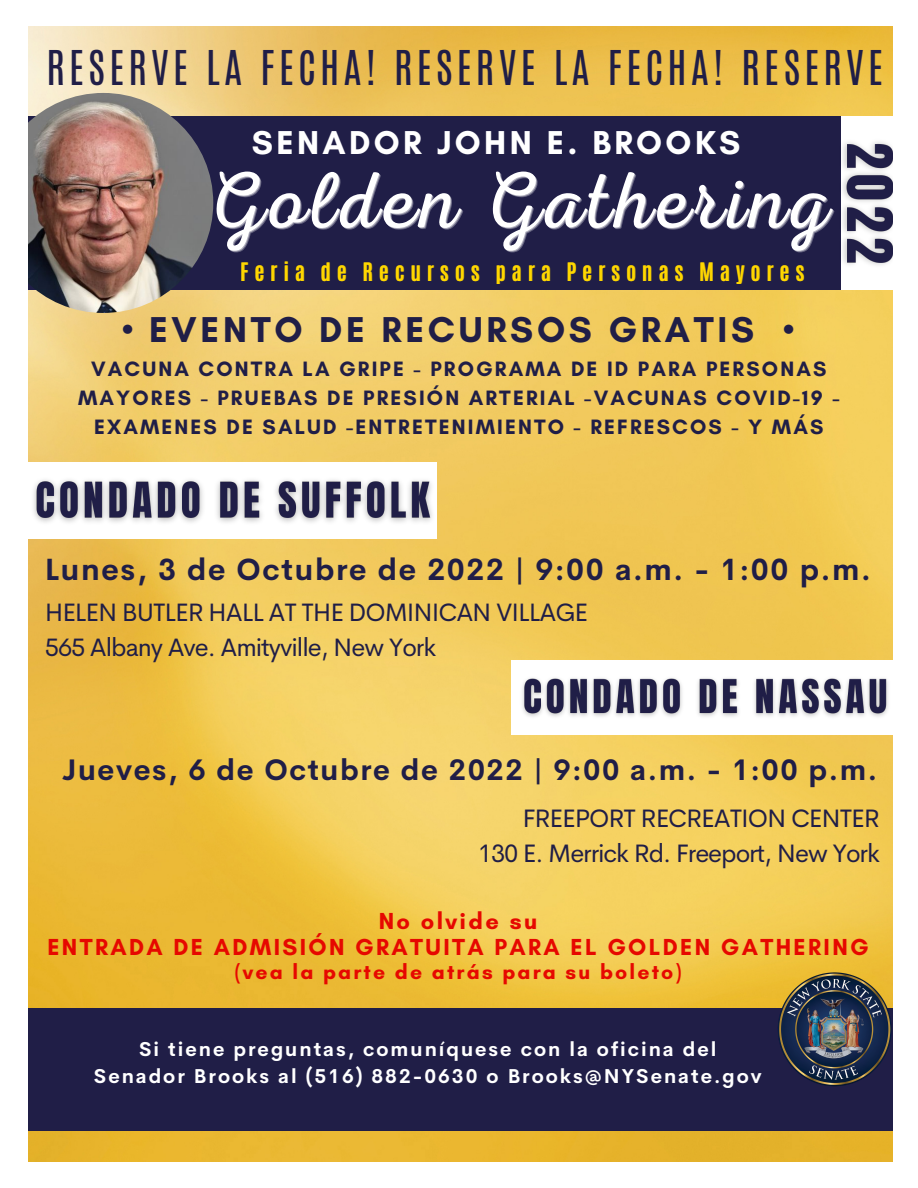
<style>
.page{position:relative;width:918px;height:1188px;background:#fff}
.page>*{position:absolute;margin:0;border:0;box-sizing:border-box;transform-origin:0 0}
.t1{font:79.95px "RTL Adam Script Light";letter-spacing:.055em;color:#fff}
.t2{font:40.05px "Antonio";letter-spacing:.1em;color:#201e47}
.t3{font:700 36.6px "Glacial Indifference";letter-spacing:.1em;color:#201e47}
.t4{font:700 33.75px "Glacial Indifference";letter-spacing:.1em;color:#fff}
.t5{font:700 30.15px "Cerebri Sans";letter-spacing:.055em;color:#201e47}
.t6{font:700 29.1px "Cerebri Sans";letter-spacing:.055em;color:#201e47}
.t7{font:25.35px/34.8px "Cerebri Sans";letter-spacing:-.04em;color:#201e47}
.t8{font:700 23.7px/26.1px "Glacial Indifference";letter-spacing:.1em;color:#e60800;text-align:center}
.t9{font:700 21.3px "Glacial Indifference";letter-spacing:.1em;color:#e60800}
.t10{font:700 21.15px/28.7px "Glacial Indifference";letter-spacing:.1em;color:#201e47;text-align:center}
.t11{font:700 21.15px "Antonio";letter-spacing:.28em;color:#ffd700}
.t12{font:700 19.65px/27.2px "Cerebri Sans";letter-spacing:.1em;color:#fff;text-align:center}
</style>
<div class="page">
<img style="left:28px;top:26px;width:865px;height:1136px">
<div style="left:0;top:116px;width:841px;height:173px;background:#201e47"></div>
<img style="left:28px;top:93px;width:185px;height:220px">
<img style="left:841px;top:131px;width:52px;height:148px">
<img style="left:28px;top:461px;width:417px;height:82px">
<div style="left:512px;top:660px;width:399px;height:75px;background:#fff"></div>
<img style="left:516px;top:678px;width:377px;height:58px">
<div style="left:24px;top:1008px;width:870px;height:123px;background:#201e47"></div>
<img style="left:775px;top:971px;width:119px;height:117px">
<div style="left:0;top:1px;width:28px;height:1187px;background:#fff"></div>
<h2 class="t2" style="left:46px;top:39px;width:870px">RESERVE LA FECHA! RESERVE LA FECHA! RESERVE L</h2>
<h3 class="t4" style="left:252px;top:122px;width:490px">SENADOR JOHN E. BROOKS</h3>
<h1 class="t1" style="left:207px;top:155px;width:625px">Golden Gathering</h1>
<p class="t11" style="left:240px;top:256px;width:566px">Feria de Recursos para Personas Mayores</p>
<h3 class="t3" style="left:123px;top:307px;width:672px">• EVENTO DE RECURSOS GRATIS •</h3>
<p class="t10" style="left:78px;top:355px;width:763px">VACUNA CONTRA LA GRIPE - PROGRAMA DE ID PARA PERSONAS<br>MAYORES - PRUEBAS DE PRESIÓN ARTERIAL -VACUNAS COVID-19 -<br>EXAMENES DE SALUD -ENTRETENIMIENTO - REFRESCOS - Y MÁS</p>
<h3 class="t5" style="left:45px;top:550px;width:827px">Lunes, 3 de Octubre de 2022 | 9:00 a.m. - 1:00 p.m.</h3>
<p class="t7" style="left:45px;top:595px;width:545px">HELEN BUTLER HALL AT THE DOMINICAN VILLAGE<br>565 Albany Ave. Amityville, New York</p>
<h3 class="t6" style="left:62px;top:751px;width:817px">Jueves, 6 de Octubre de 2022 | 9:00 a.m. - 1:00 p.m.</h3>
<p class="t7" style="left:478px;top:801px;width:404px;text-align:right">FREEPORT RECREATION CENTER<br>130 E. Merrick Rd. Freeport, New York</p>
<p class="t8" style="left:47px;top:907px;width:823px">No olvide su<br>ENTRADA DE ADMISIÓN GRATUITA PARA EL GOLDEN GATHERING</p>
<p class="t9" style="left:235px;top:959px;width:448px">(vea la parte de atrás para su boleto)</p>
<p class="t12" style="left:94px;top:1036px;width:669px">Si tiene preguntas, comuníquese con la oficina del<br>Senador Brooks al (516) 882-0630 o Brooks@NYSenate.gov</p>
</div>
